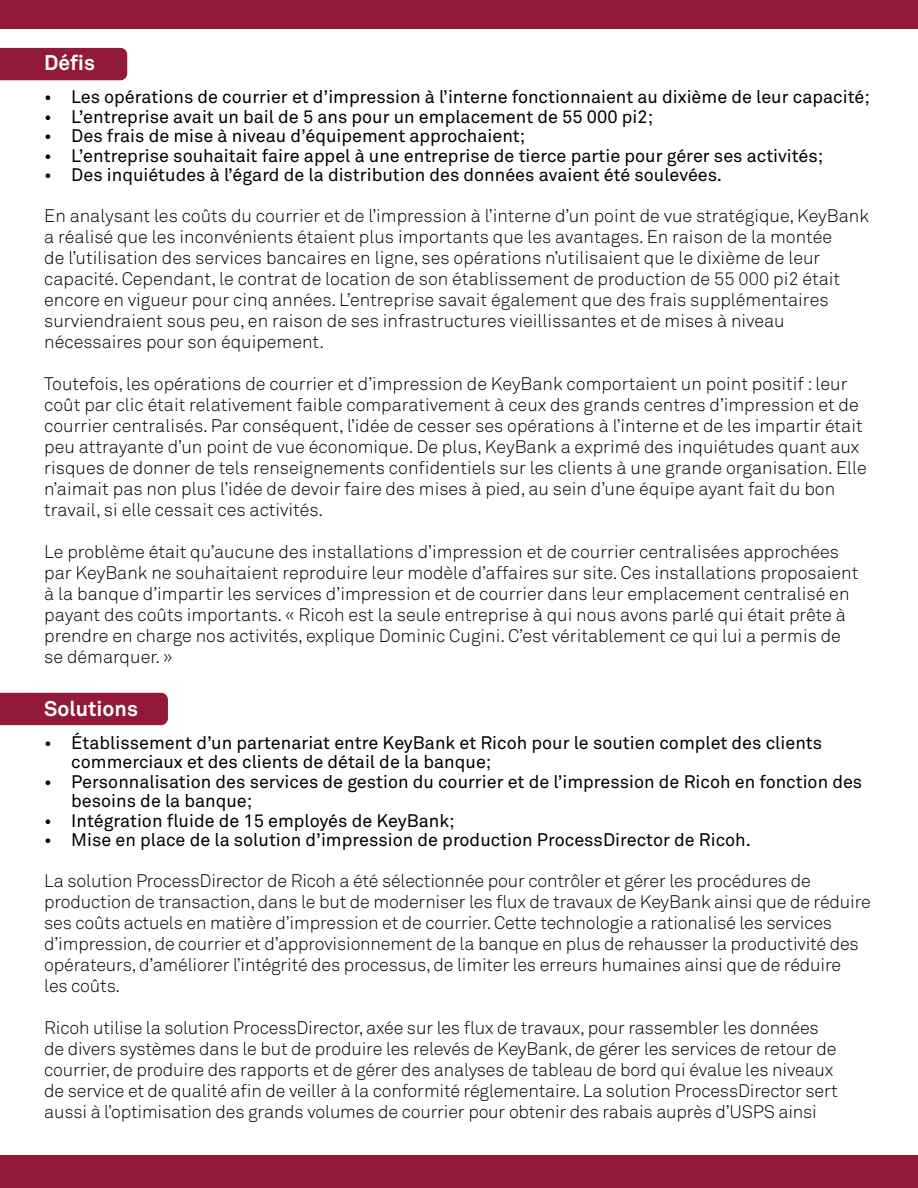
<style>
.page{position:relative;width:918px;height:1188px;background:#fff}
.page>*{position:absolute;margin:0;border:0;box-sizing:border-box;transform-origin:0 0}
.t1{font:700 21px "Akkurat Pro";color:#fff}
.t2{font:300 18px/21px "Akkurat Pro";color:#000}
.t3{font:18px/19.5px "Akkurat Pro";color:#000}
</style>
<div class="page">
<div style="left:0;top:48px;width:127px;height:32px;background:#931938"></div>
<div style="left:0;top:693px;width:168px;height:32px;background:#931938"></div>
<div style="left:0;top:0;width:918px;height:29px;background:#931938"></div>
<div style="left:0;top:1156px;width:918px;height:32px;background:#931938"></div>
<p class="t1" style="left:44px;top:50px;width:52px">Défis</p>
<p class="t3" style="left:44px;top:87px;width:827px">• Les opérations de courrier et d’impression à l’interne fonctionnaient au dixième de leur capacité;</p>
<p class="t3" style="left:44px;top:107px;width:610px">• L’entreprise avait un bail de 5 ans pour un emplacement de 55 000 pi2;</p>
<p class="t3" style="left:44px;top:126px;width:483px">• Des frais de mise à niveau d’équipement approchaient;</p>
<p class="t3" style="left:44px;top:146px;width:781px">• L’entreprise souhaitait faire appel à une entreprise de tierce partie pour gérer ses activités;</p>
<p class="t3" style="left:44px;top:165px;width:679px">• Des inquiétudes à l’égard de la distribution des données avaient été soulevées.</p>
<p class="t2" style="left:44px;top:205px;width:826px">En analysant les coûts du courrier et de l’impression à l’interne d’un point de vue stratégique, KeyBank a réalisé que les inconvénients étaient plus importants que les avantages. En raison de la montée<br>de l’utilisation des services bancaires en ligne, ses opérations n’utilisaient que le dixième de leur capacité. Cependant, le contrat de location de son établissement de production de 55 000 pi2 était encore en vigueur pour cinq années. L’entreprise savait également que des frais supplémentaires surviendraient sous peu, en raison de ses infrastructures vieillissantes et de mises à niveau nécessaires pour son équipement.</p>
<p class="t2" style="left:44px;top:373px;width:824px">Toutefois, les opérations de courrier et d’impression de KeyBank comportaient un point positif : leur coût par clic était relativement faible comparativement à ceux des grands centres d’impression et de courrier centralisés. Par conséquent, l’idée de cesser ses opérations à l’interne et de les impartir était peu attrayante d’un point de vue économique. De plus, KeyBank a exprimé des inquiétudes quant aux risques de donner de tels renseignements confidentiels sur les clients à une grande organisation. Elle n’aimait pas non plus l’idée de devoir faire des mises à pied, au sein d’une équipe ayant fait du bon travail, si elle cessait ces activités.</p>
<p class="t2" style="left:44px;top:541px;width:816px">Le problème était qu’aucune des installations d’impression et de courrier centralisées approchées par KeyBank ne souhaitaient reproduire leur modèle d’affaires sur site. Ces installations proposaient à la banque d’impartir les services d’impression et de courrier dans leur emplacement centralisé en payant des coûts importants. « Ricoh est la seule entreprise à qui nous avons parlé qui était prête à prendre en charge nos activités, explique Dominic Cugini. C’est véritablement ce qui lui a permis de se démarquer. »</p>
<p class="t1" style="left:44px;top:696px;width:95px">Solutions</p>
<p class="t3" style="left:71px;top:733px;width:752px;text-indent:-27px">• Établissement d’un partenariat entre KeyBank et Ricoh pour le soutien complet des clients commerciaux et des clients de détail de la banque;</p>
<p class="t3" style="left:71px;top:772px;width:793px;text-indent:-27px">• Personnalisation des services de gestion du courrier et de l’impression de Ricoh en fonction des besoins de la banque;</p>
<p class="t3" style="left:44px;top:811px;width:412px">• Intégration fluide de 15 employés de KeyBank;</p>
<p class="t3" style="left:44px;top:830px;width:708px">• Mise en place de la solution d’impression de production ProcessDirector de Ricoh.</p>
<p class="t2" style="left:44px;top:870px;width:828px">La solution ProcessDirector de Ricoh a été sélectionnée pour contrôler et gérer les procédures de production de transaction, dans le but de moderniser les flux de travaux de KeyBank ainsi que de réduire ses coûts actuels en matière d’impression et de courrier. Cette technologie a rationalisé les services d’impression, de courrier et d’approvisionnement de la banque en plus de rehausser la productivité des opérateurs, d’améliorer l’intégrité des processus, de limiter les erreurs humaines ainsi que de réduire<br>les coûts.</p>
<p class="t2" style="left:44px;top:1017px;width:795px">Ricoh utilise la solution ProcessDirector, axée sur les flux de travaux, pour rassembler les données de divers systèmes dans le but de produire les relevés de KeyBank, de gérer les services de retour de courrier, de produire des rapports et de gérer des analyses de tableau de bord qui évalue les niveaux de service et de qualité afin de veiller à la conformité réglementaire. La solution ProcessDirector sert aussi à l’optimisation des grands volumes de courrier pour obtenir des rabais auprès d’USPS ainsi</p>
</div>
